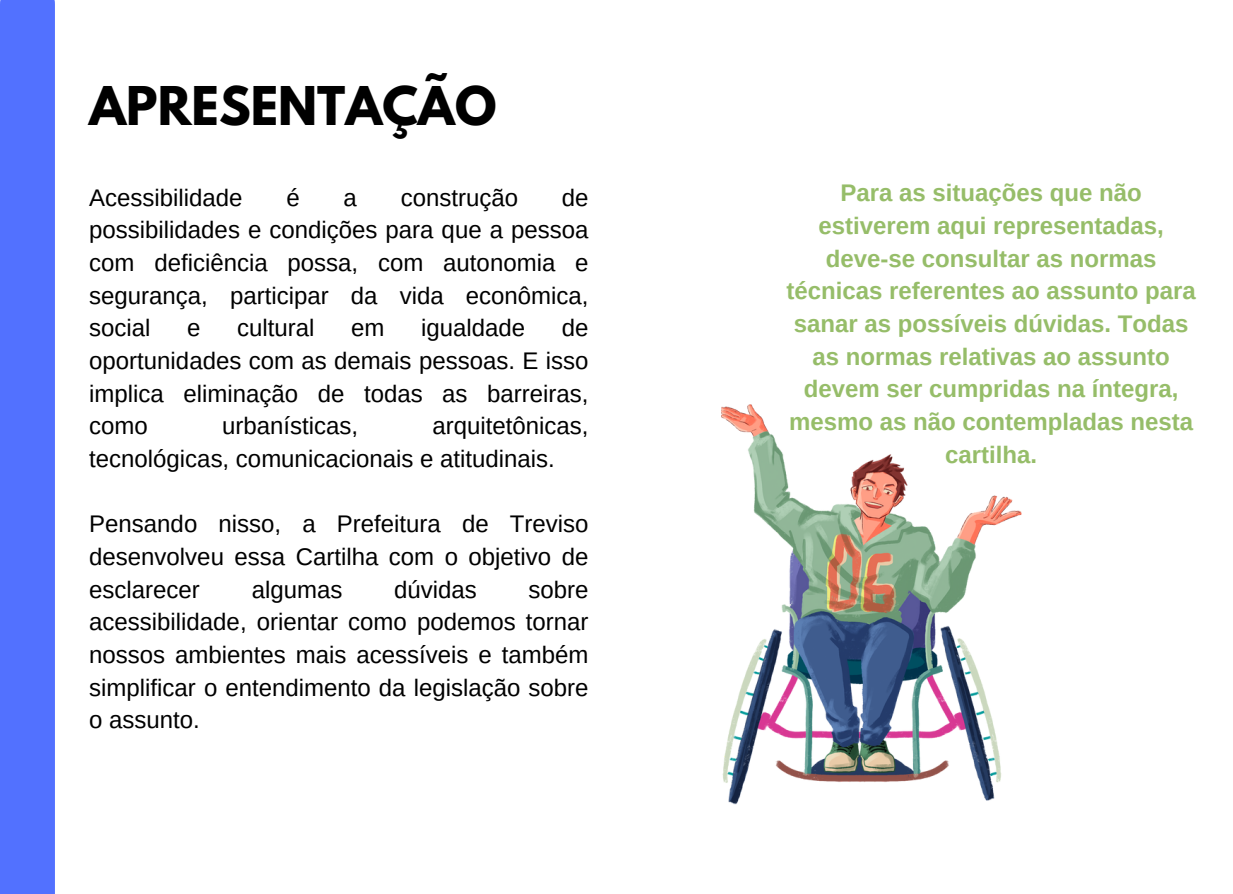
<style>
.page{position:relative;width:1233px;height:894px;background:#fff}
.page>*{position:absolute;margin:0;border:0;box-sizing:border-box;transform-origin:0 0}
.t1{font:700 47.25px "League Spartan";color:#000}
.t2{font:24px/32.5px "Arimo";color:#000;text-align:justify}
.t3{font:700 24px/32.5px "Arimo";color:#96bd69;text-align:center}
</style>
<div class="page">
<div style="left:0;top:0;width:55px;height:893px;background:#5271ff"></div>
<img style="left:722px;top:405px;width:299px;height:399px">
<p class="t1" style="left:89px;top:82px;width:409px">APRESENTAÇÃO</p>
<p class="t2" style="left:89px;top:181px;width:155px">Acessibilidade</p>
<p class="t2" style="left:286px;top:181px;width:15px">é</p>
<p class="t2" style="left:344px;top:181px;width:15px">a</p>
<p class="t2" style="left:401px;top:181px;width:119px">construção</p>
<p class="t2" style="left:89px;top:181px;width:501px;text-indent:473px">de possibilidades e condições para que a pessoa com deficiência possa, com autonomia e segurança, participar da vida econômica, social</p>
<p class="t2" style="left:89px;top:311px;width:501px;text-indent:473px">de oportunidades com as demais pessoas. E isso implica eliminação de todas as barreiras, como</p>
<p class="t2" style="left:187px;top:311px;width:15px">e</p>
<p class="t2" style="left:237px;top:311px;width:79px">cultural</p>
<p class="t2" style="left:351px;top:311px;width:35px">em</p>
<p class="t2" style="left:421px;top:311px;width:106px">igualdade</p>
<p class="t2" style="left:222px;top:409px;width:138px">urbanísticas,</p>
<p class="t2" style="left:89px;top:409px;width:501px;text-indent:343px">arquitetônicas, tecnológicas, comunicacionais e atitudinais.</p>
<p class="t2" style="left:89px;top:507px;width:501px">Pensando nisso, a Prefeitura de Treviso desenvolveu essa Cartilha com o objetivo de esclarecer</p>
<p class="t2" style="left:252px;top:572px;width:92px">algumas</p>
<p class="t2" style="left:394px;top:572px;width:84px">dúvidas</p>
<p class="t2" style="left:89px;top:572px;width:501px;text-indent:439px">sobre acessibilidade, orientar como podemos tornar nossos ambientes mais acessíveis e também simplificar o entendimento da legislação sobre o assunto.</p>
<p class="t3" style="left:786px;top:177px;width:411px">Para as situações que não estiverem aqui representadas, deve-se consultar as normas técnicas referentes ao assunto para sanar as possíveis dúvidas. Todas as normas relativas ao assunto devem ser cumpridas na íntegra, mesmo as não contempladas nesta cartilha.</p>
</div>
